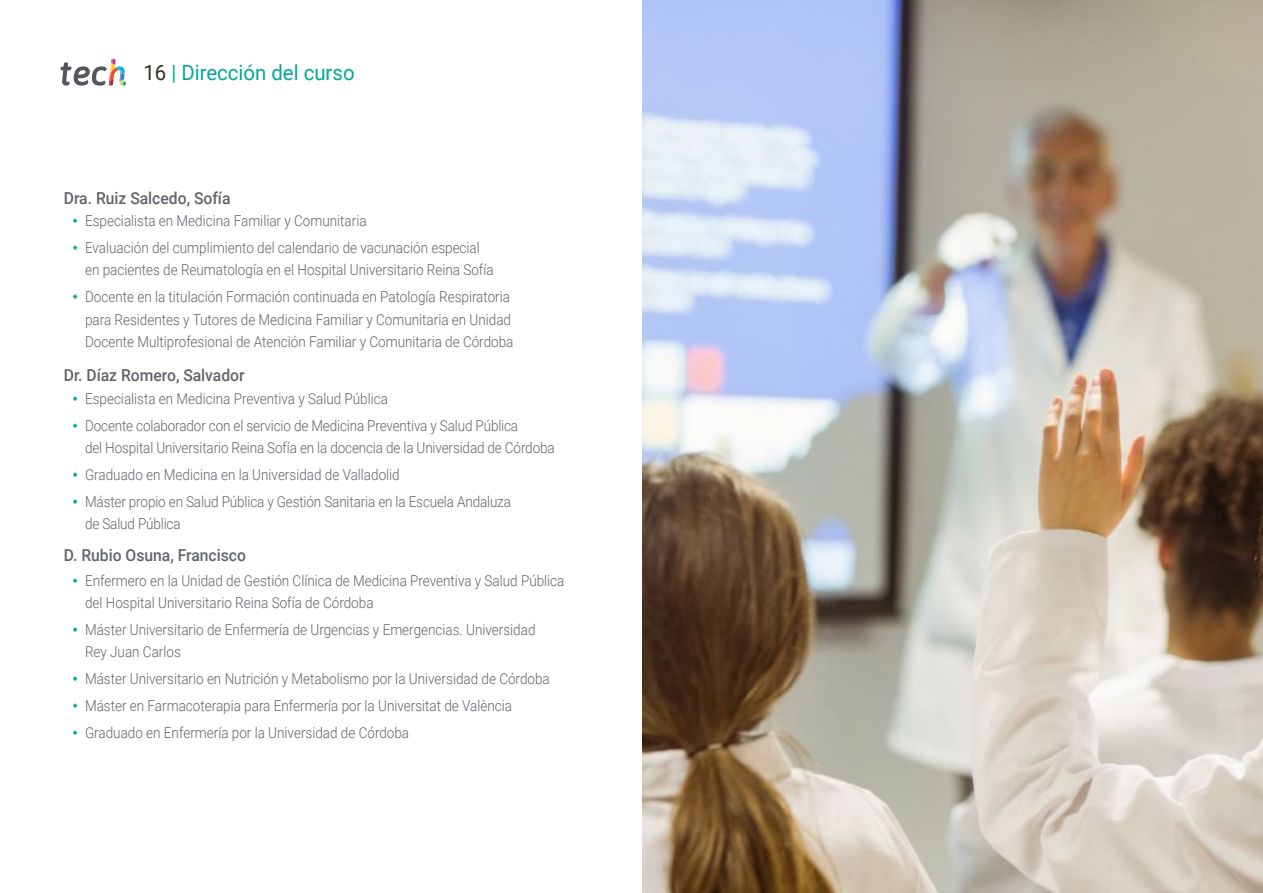
<style>
.page{position:relative;width:1263px;height:893px;background:#fff}
.page>*{position:absolute;margin:0;border:0;box-sizing:border-box;transform-origin:0 0}
.t1{font:21px "Roboto";color:#00a996}
.t2{font:500 16.5px "Roboto";color:#61646a;scale:.95 1}
.t3{font:300 15px/26.7px "Roboto";color:#61646a;scale:.9 1}
.s1{color:#312e20}
</style>
<div class="page">
<img style="left:642px;top:0;width:621px;height:893px">
<svg style="left:61px;top:59px;width:65px;height:27px"></svg>
<h1 class="t1" style="left:144px;top:57px;width:213px"><span class="s1">16</span> | Dirección del curso</h1>
<p class="t2" style="left:64px;top:186px;width:177px">Dra. Ruiz Salcedo, Sofía</p>
<p class="t3" style="left:85px;top:207px;width:440px">Especialista en Medicina Familiar y Comunitaria<br>Evaluación del cumplimiento del calendario de vacunación especial</p>
<p class="t3" style="left:85px;top:256px;width:474px">en pacientes de Reumatología en el Hospital Universitario Reina Sofía<br>Docente en la titulación Formación continuada en Patología Respiratoria</p>
<p class="t3" style="left:85px;top:307px;width:478px;line-height:22.5px">para Residentes y Tutores de Medicina Familiar y Comunitaria en Unidad<br>Docente Multiprofesional de Atención Familiar y Comunitaria de Córdoba</p>
<p class="t2" style="left:64px;top:364px;width:192px">Dr. Díaz Romero, Salvador</p>
<p class="t3" style="left:85px;top:384px;width:483px">Especialista en Medicina Preventiva y Salud Pública<br>Docente colaborador con el servicio de Medicina Preventiva y Salud Pública</p>
<p class="t3" style="left:85px;top:434px;width:523px">del Hospital Universitario Reina Sofía en la docencia de la Universidad de Córdoba<br>Graduado en Medicina en la Universidad de Valladolid<br>Máster propio en Salud Pública y Gestión Sanitaria en la Escuela Andaluza</p>
<p class="t3" style="left:85px;top:510px;width:108px">de Salud Pública</p>
<p class="t2" style="left:64px;top:544px;width:193px">D. Rubio Osuna, Francisco</p>
<p class="t3" style="left:85px;top:568px;width:534px;line-height:22.5px">Enfermero en la Unidad de Gestión Clínica de Medicina Preventiva y Salud Pública del Hospital Universitario Reina Sofía de Córdoba</p>
<p class="t3" style="left:85px;top:618px;width:502px;line-height:22.5px">Máster Universitario de Enfermería de Urgencias y Emergencias. Universidad<br>Rey Juan Carlos</p>
<p class="t3" style="left:85px;top:665px;width:518px">Máster Universitario en Nutrición y Metabolismo por la Universidad de Córdoba<br>Máster en Farmacoterapia para Enfermería por la Universitat de València<br>Graduado en Enfermería por la Universidad de Córdoba</p>
</div>
